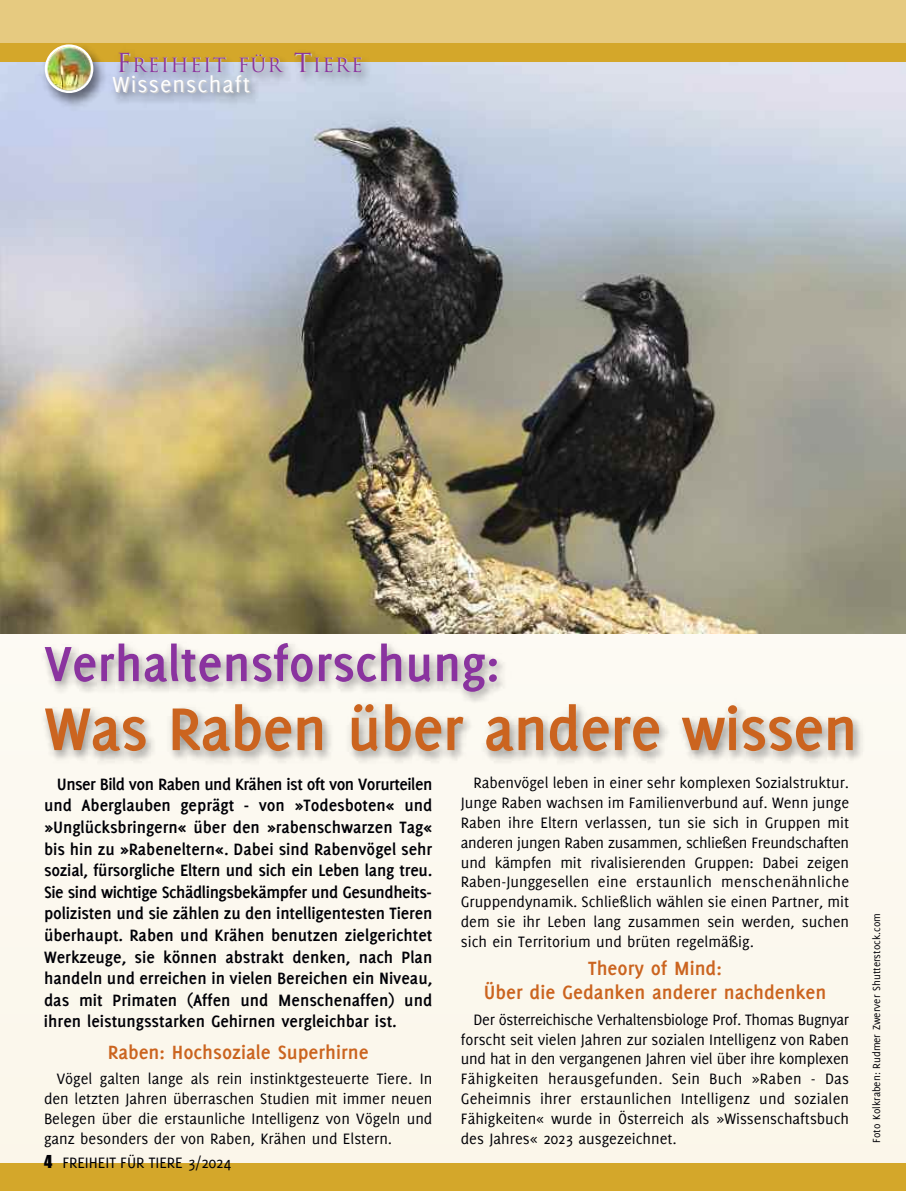
<style>
.page{position:relative;width:906px;height:1191px;background:#fff}
.page>*{position:absolute;margin:0;border:0;box-sizing:border-box;transform-origin:0 0}
.t1{font:700 66px "Delicious";letter-spacing:-.015em;color:#cb641f}
.t2{font:700 54px "Delicious";color:#8a339f}
.t3{font:24px "Delicious";letter-spacing:.05em;color:#fff}
.t4{font:700 21px/24px "Delicious";color:#cb641f;text-align:center}
.t5{font:19.2px "Trajan";letter-spacing:.065em;color:#8a339f}
.t6{font:700 18px/21.6px "Delicious";color:#000006;text-align:justify}
.t7{font:16.5px/19.8px "Delicious";color:#000006;text-align:justify}
.t8{font:11.25px "Delicious";color:#000006}
.s1{font-size:25.5px}
.s2{color:#ccc}
.s3{font-family:"Impact"}
</style>
<div class="page">
<div style="left:0;top:33px;width:906px;height:1135px;background:#fbf8ee"></div>
<img style="left:0;top:61px;width:905px;height:572px">
<div style="left:0;top:1163px;width:906px;height:28px;background:#d4a72a"></div>
<div style="left:0;top:0;width:906px;height:44px;background:#e6ca80"></div>
<div style="left:0;top:43px;width:906px;height:18px;background:#d4a72a"></div>
<img style="left:28px;top:54px;width:433px;height:54px">
<img style="left:102px;top:64px;width:597px;height:71px">
<img style="left:38px;top:53px;width:75px;height:60px">
<img style="left:45px;top:44px;width:48px;height:49px">
<img style="left:25px;top:628px;width:881px;height:133px">
<p class="t5" style="left:117px;top:54px;width:247px"><span class="s1">F</span>REIHEIT F<span class="s2">ÜR</span> <span class="s1">T</span>IE<span class="s2">R</span>E</p>
<h3 class="t3" style="left:112px;top:75px;width:139px">Wissenschaft</h3>
<h2 class="t2" style="left:44px;top:643px;width:457px">Verhaltensforschung:</h2>
<h1 class="t1" style="left:44px;top:704px;width:814px">Was Raben über andere wissen</h1>
<p class="t6" style="left:44px;top:774px;width:390px;text-indent:13px">Unser Bild von Raben und Krähen ist oft von Vorurteilen und Aberglauben geprägt - von »Todesboten« und »Unglücksbringern« über den »rabenschwarzen Tag« bis hin zu »Rabeneltern«. Dabei sind Rabenvögel sehr sozial, fürsorgliche Eltern und sich ein Leben lang treu.<br>Sie sind wichtige Schädlingsbekämpfer und Gesundheits&shy;polizisten und sie zählen zu den intelligentesten Tieren überhaupt. Raben und Krähen benutzen zielgerichtet Werkzeuge, sie können abstrakt denken, nach Plan handeln und erreichen in vielen Bereichen ein Niveau, das mit Primaten (Affen und Menschenaffen) und ihren leistungsstarken Gehirnen vergleichbar ist.</p>
<p class="t4" style="left:108px;top:1041px;width:262px">Raben: Hochsoziale Superhirne</p>
<p class="t7" style="left:44px;top:1070px;width:390px;text-indent:13px">Vögel galten lange als rein instinktgesteuerte Tiere. In den letzten Jahren überraschen Studien mit immer neuen Belegen über die erstaunliche Intelligenz von Vögeln und ganz besonders der von Raben, Krähen und Elstern.</p>
<p class="t7" style="left:461px;top:774px;width:390px;text-indent:13px">Rabenvögel leben in einer sehr komplexen Sozialstruktur.<br>Junge Raben wachsen im Familienverbund auf. Wenn junge Raben ihre Eltern verlassen, tun sie sich in Gruppen mit anderen jungen Raben zusammen, schließen Freundschaften und kämpfen mit rivalisierenden Gruppen: Dabei zeigen Raben-Junggesellen eine erstaunlich menschenähnliche Gruppendynamik. Schließlich wählen sie einen Partner, mit dem sie ihr Leben lang zusammen sein werden, suchen sich ein Territorium und brüten regelmäßig.</p>
<p class="t4" style="left:484px;top:958px;width:344px">Theory of Mind:<br>Über die Gedanken anderer nachdenken</p>
<p class="t7" style="left:461px;top:1010px;width:390px;text-indent:13px">Der österreichische Verhaltensbiologe Prof. Thomas Bugnyar forscht seit vielen Jahren zur sozialen Intelligenz von Raben und hat in den vergangenen Jahren viel über ihre komplexen Fähigkeiten herausgefunden. Sein Buch »Raben - Das Geheimnis ihrer erstaunlichen Intelligenz und sozialen Fähigkeiten« wurde in Österreich als »Wissenschaftsbuch des Jahres« 2023 ausgezeichnet.</p>
<p class="t7" style="left:44px;top:1154px;width:189px"><span class="s3">4</span> FREIHEIT FÜR TIERE 3/2024</p>
<p class="t8" style="left:872px;top:1142px;width:231px;rotate:-90deg">Foto Kolkraben: Rudmer Zwerver Shutterstock.com</p>
</div>
